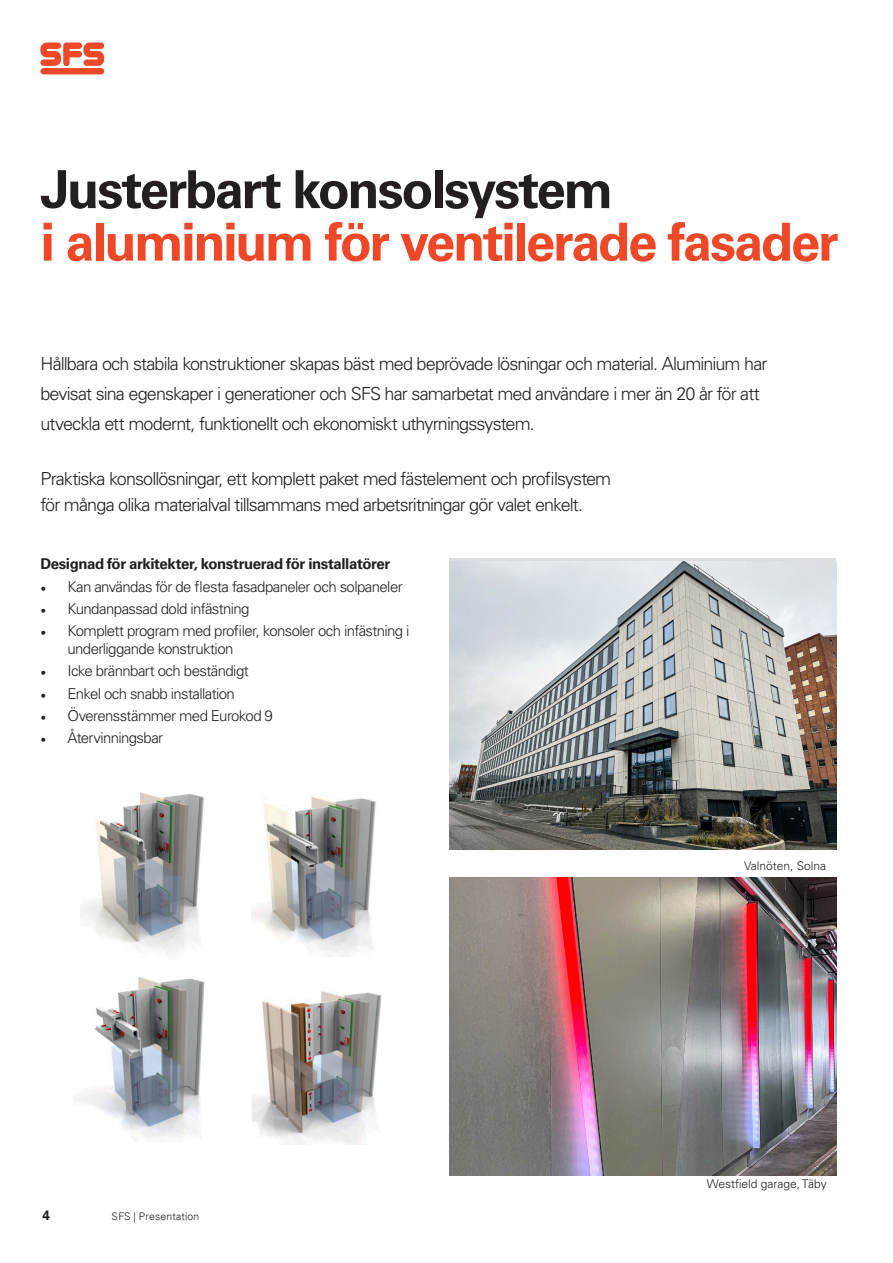
<style>
.page{position:relative;width:893px;height:1263px;background:#fff}
.page>*{position:absolute;margin:0;border:0;box-sizing:border-box;transform-origin:0 0}
.Rubriktitel_schwarz{font:700 52.5px "Univers LT Std";letter-spacing:-.045em;color:#ef4828}
.Rubriktitel_schwarz-2{font:700 52.5px "Univers LT Std";letter-spacing:-.045em;color:#231f20}
.t1{font:300 18px/25.5px "Univers LT Std";letter-spacing:-.05em;color:#231f20}
.t2{font:300 15px/18px "Univers LT Std";letter-spacing:-.04em;color:#231f20}
.t3{font:700 15px "Univers LT Std";letter-spacing:-.03em;color:#231f20}
.A4_Subtitle_scrollin{font:700 13.5px "Univers";color:#231f20}
.t4{font:300 12px "Univers LT Std";color:#231f20}
.t5{font:300 10.5px "Univers";letter-spacing:.015em;color:#231f20}
.s1{font-family:"Minion Pro";font-weight:400}
</style>
<div class="page">
<img style="left:449px;top:877px;width:387px;height:298px">
<img style="left:80px;top:792px;width:124px;height:164px">
<img style="left:76px;top:976px;width:129px;height:163px">
<img style="left:251px;top:796px;width:125px;height:161px">
<img style="left:252px;top:991px;width:130px;height:153px">
<img style="left:449px;top:561px;width:387px;height:288px">
<svg style="left:40px;top:43px;width:64px;height:23px"></svg>
<div style="left:40px;top:68px;width:64px;height:6px;background:#ef4828;border-radius:3px"></div>
<p class="Rubriktitel_schwarz-2" style="left:40px;top:159px;width:574px">Justerbart konsolsystem</p>
<p class="Rubriktitel_schwarz" style="left:40px;top:211px;width:800px">i aluminium för ventilerade fasader</p>
<p class="t1" style="left:40px;top:351px;width:728px">Hållbara och stabila konstruktioner skapas bäst med beprövade lösningar och material. Aluminium har</p>
<p class="t1" style="left:40px;top:381px;width:721px">bevisat sina egenskaper i generationer och SFS har samarbetat med användare i mer än 20 år för att</p>
<p class="t1" style="left:40px;top:411px;width:496px">utveckla ett modernt, funktionellt och ekonomiskt uthyrningssystem.</p>
<p class="t1" style="left:40px;top:466px;width:572px">Praktiska konsollösningar, ett komplett paket med fästelement och profilsystem för många olika materialval tillsammans med arbetsritningar gör valet enkelt.</p>
<p class="t3" style="left:40px;top:555px;width:351px">Designad för arkitekter, konstruerad för installatörer</p>
<p class="t2" style="left:40px;top:577px;width:364px"><span class="s1">•</span> Kan användas för de flesta fasadpaneler och solpaneler</p>
<p class="t2" style="left:40px;top:600px;width:211px"><span class="s1">•</span> Kundanpassad dold infästning</p>
<p class="t2" style="left:67px;top:622px;width:344px;text-indent:-27px"><span class="s1">•</span> Komplett program med profiler, konsoler och infästning i underliggande konstruktion</p>
<p class="t2" style="left:40px;top:662px;width:210px"><span class="s1">•</span> Icke brännbart och beständigt</p>
<p class="t2" style="left:40px;top:684px;width:196px"><span class="s1">•</span> Enkel och snabb installation</p>
<p class="t2" style="left:40px;top:707px;width:234px"><span class="s1">•</span> Överensstämmer med Eurokod 9</p>
<p class="t2" style="left:40px;top:729px;width:124px"><span class="s1">•</span> Återvinningsbar</p>
<p class="A4_Subtitle_scrollin" style="left:43px;top:1208px;width:9px">4</p>
<p class="t5" style="left:112px;top:1210px;width:89px">SFS | Presentation</p>
<p class="t4" style="left:744px;top:858px;width:84px">Valnöten, Solna</p>
<p class="t4" style="left:707px;top:1176px;width:121px">Westfield garage, Täby</p>
</div>
